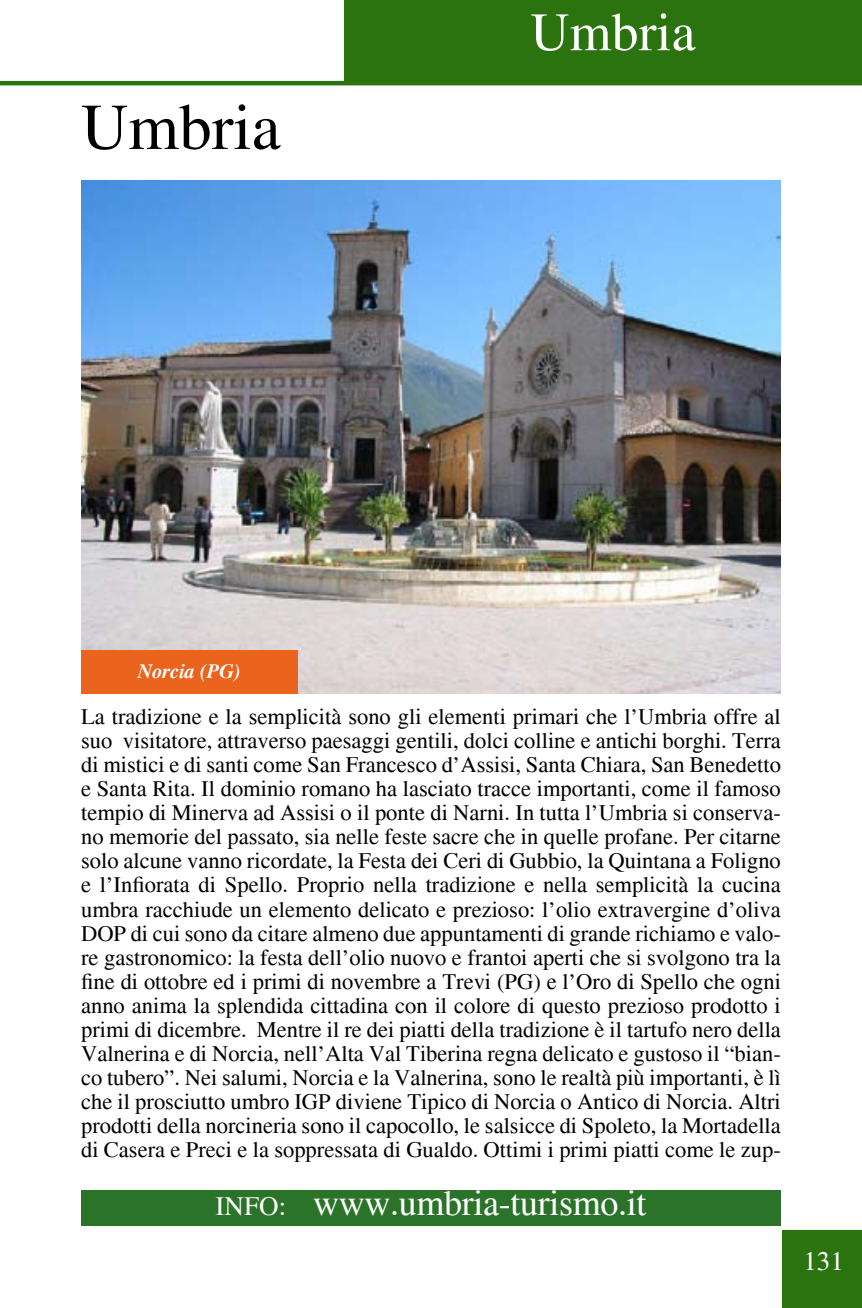
<style>
.page{position:relative;width:862px;height:1308px;background:#fff}
.page>*{position:absolute;margin:0;border:0;box-sizing:border-box;transform-origin:0 0}
.t1{font:65.25px "Times";color:#000}
.t2{font:54px "Times";color:#fff}
.t3{font:36px "Times";letter-spacing:-.01em;color:#fff}
.t4{font:27px "Times";color:#fff}
.t5{font:22.5px/24.1px "Times";color:#000;text-align:justify}
.t6{font:italic 700 20.25px "Times";color:#fff}
.s1{font-size:27px}
</style>
<div class="page">
<div style="left:782px;top:1230px;width:79px;height:77px;background:#2b730f"></div>
<div style="left:344px;top:0;width:517px;height:82px;background:#2b730f"></div>
<hr style="left:0;top:81px;width:861px;height:4px;background:#2b730f">
<div style="left:81px;top:1189px;width:699px;height:36px;background:#2c732a"></div>
<img style="left:81px;top:180px;width:699px;height:514px">
<div style="left:81px;top:651px;width:216px;height:43px;background:#ea641e"></div>
<h1 class="t1" style="left:81px;top:90px;width:201px">Umbria</h1>
<h2 class="t2" style="left:530px;top:2px;width:166px">Umbria</h2>
<p class="t6" style="left:138px;top:659px;width:104px">Norcia (PG)</p>
<p class="t5" style="left:81px;top:704px;width:701px">La tradizione e la semplicità sono gli elementi primari che l’Umbria offre al suo visitatore, attraverso paesaggi gentili, dolci colline e antichi borghi. Terra di mistici e di santi come San Francesco d’Assisi, Santa Chiara, San Benedetto e Santa Rita. Il dominio romano ha lasciato tracce importanti, come il famoso tempio di Minerva ad Assisi o il ponte di Narni. In tutta l’Umbria si conserva&shy;no memorie del passato, sia nelle feste sacre che in quelle profane. Per citarne solo alcune vanno ricordate, la Festa dei Ceri di Gubbio, la Quintana a Foligno e l’Infiorata di Spello. Proprio nella tradizione e nella semplicità la cucina umbra racchiude un elemento delicato e prezioso: l’olio extravergine d’oliva DOP di cui sono da citare almeno due appuntamenti di grande richiamo e valo&shy;re gastronomico: la festa dell’olio nuovo e frantoi aperti che si svolgono tra la fine di ottobre ed i primi di novembre a Trevi (PG) e l’Oro di Spello che ogni anno anima la splendida cittadina con il colore di questo prezioso prodotto i primi di dicembre. Mentre il re dei piatti della tradizione è il tartufo nero della Valnerina e di Norcia, nell’Alta Val Tiberina regna delicato e gustoso il “bian&shy;co tubero”. Nei salumi, Norcia e la Valnerina, sono le realtà più importanti, è lì che il prosciutto umbro IGP diviene Tipico di Norcia o Antico di Norcia. Altri prodotti della norcineria sono il capocollo, le salsicce di Spoleto, la Mortadella di Casera e Preci e la soppressata di Gualdo. Ottimi i primi piatti come le zup-</p>
<h3 class="t3" style="left:215px;top:1182px;width:432px"><span class="s1">INFO:</span> www.umbria-turismo.it</h3>
<p class="t4" style="left:802px;top:1245px;width:42px">131</p>
</div>
